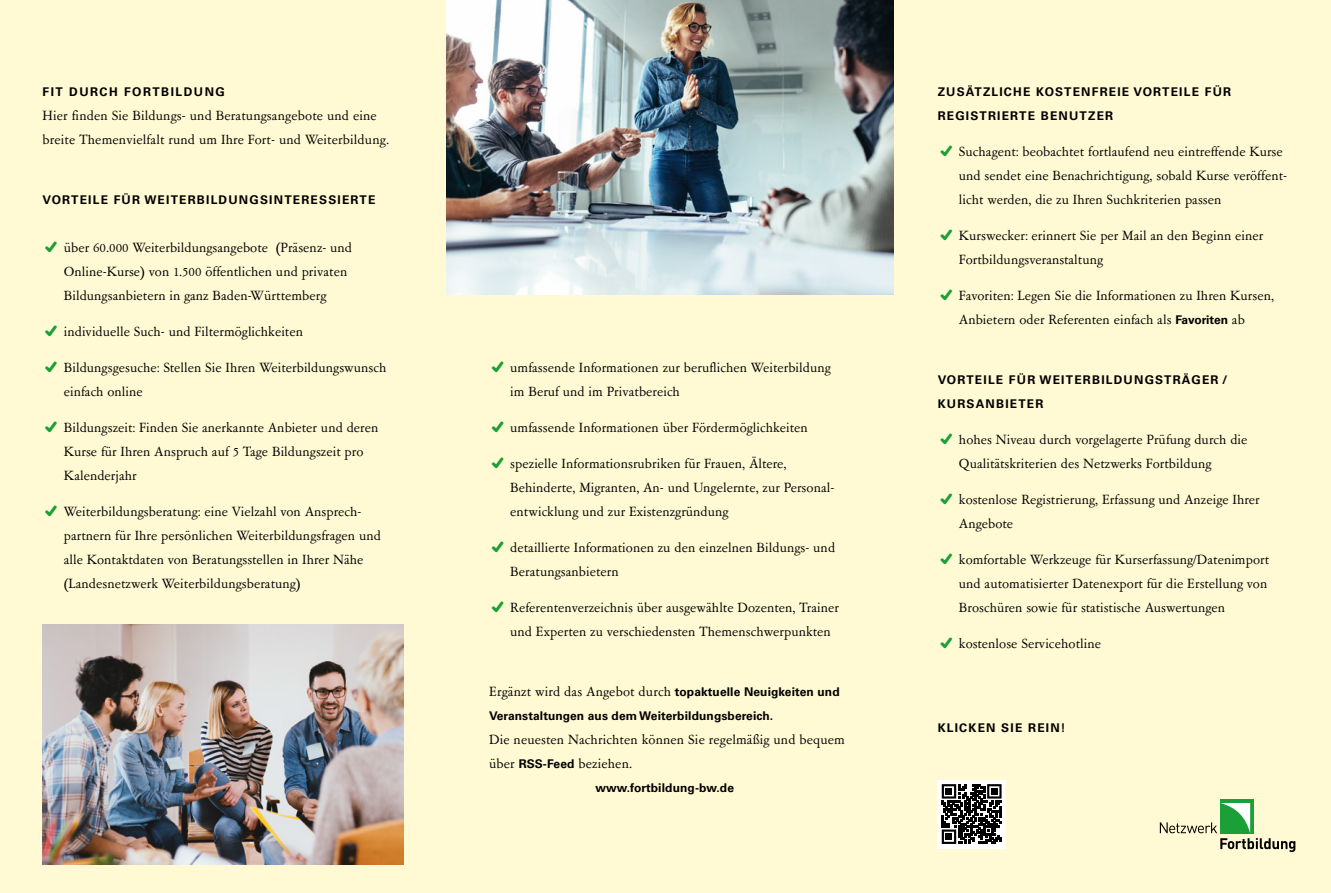
<style>
.page{position:relative;width:1331px;height:893px;background:#fff9d4}
.page>*{position:absolute;margin:0;border:0;box-sizing:border-box;transform-origin:0 0}
.P_Copy_GarSB_reg{font:15px/24px "Garamont Amst SBOP Rom";letter-spacing:.005em;color:#000}
.H2_Subheadline_innen_Univers_Bold_Versal{font:700 12px/24px "Univers LT Std";letter-spacing:.1em;color:#000}
.P_Copy_GarSB_reg-2{font:700 12px "Univers LT Std";letter-spacing:.01em;color:#000}
.H2_Subheadline_innen_Univers_Bold_Versal-2{font:700 12px "Univers LT Std";letter-spacing:.125em;color:#000}
.s1{font-family:"iconsfrlisten";color:#1ba037}
.s2{font-family:"Univers LT Std";font-weight:700;font-size:12px}
</style>
<div class="page">
<div style="left:938px;top:780px;width:68px;height:68px;background:#fff"></div>
<svg style="left:942px;top:784px;width:59px;height:60px"></svg>
<img style="left:43px;top:624px;width:361px;height:240px">
<img style="left:446px;top:0;width:447px;height:295px">
<div style="left:1220px;top:799px;width:34px;height:34px;background:#1ba037"></div>
<svg style="left:1160px;top:803px;width:135px;height:49px"></svg>
<h2 class="H2_Subheadline_innen_Univers_Bold_Versal-2" style="left:43px;top:85px;width:184px">FIT DURCH FORTBILDUNG</h2>
<p class="P_Copy_GarSB_reg" style="left:43px;top:104px;width:348px">Hier finden Sie Bildungs- und Beratungsangebote und eine breite Themenvielfalt rund um Ihre Fort- und Weiterbildung.</p>
<h2 class="H2_Subheadline_innen_Univers_Bold_Versal" style="left:43px;top:188px;width:334px">VORTEILE FÜR WEITERBILDUNGSINTERESSIERTE</h2>
<p class="P_Copy_GarSB_reg" style="left:64px;top:236px;width:290px;text-indent:-21px"><span class="s1">-</span> über 60.000 Weiterbildungsangebote (Präsenz- und<br>Online-Kurse) von 1.500 öffentlichen und privaten<br>Bildungsanbietern in ganz Baden-Württemberg</p>
<p class="P_Copy_GarSB_reg" style="left:43px;top:320px;width:262px"><span class="s1">-</span> individuelle Such- und Filtermöglichkeiten</p>
<p class="P_Copy_GarSB_reg" style="left:64px;top:356px;width:324px;text-indent:-21px"><span class="s1">-</span> Bildungsgesuche: Stellen Sie Ihren Weiterbildungswunsch einfach online</p>
<p class="P_Copy_GarSB_reg" style="left:64px;top:416px;width:316px;text-indent:-21px"><span class="s1">-</span> Bildungszeit: Finden Sie anerkannte Anbieter und deren<br>Kurse für Ihren Anspruch auf 5 Tage Bildungszeit pro<br>Kalenderjahr</p>
<p class="P_Copy_GarSB_reg" style="left:64px;top:500px;width:319px;text-indent:-21px"><span class="s1">-</span> Weiterbildungsberatung: eine Vielzahl von Ansprech&shy;partnern für Ihre persönlichen Weiterbildungsfragen und alle Kontaktdaten von Beratungsstellen in Ihrer Nähe (Landesnetzwerk Weiterbildungsberatung)</p>
<p class="P_Copy_GarSB_reg" style="left:510px;top:356px;width:322px;text-indent:-21px"><span class="s1">-</span> umfassende Informationen zur beruflichen Weiterbildung im Beruf und im Privatbereich</p>
<p class="P_Copy_GarSB_reg" style="left:489px;top:416px;width:320px"><span class="s1">-</span> umfassende Informationen über Fördermöglichkeiten</p>
<p class="P_Copy_GarSB_reg" style="left:510px;top:452px;width:324px;text-indent:-21px"><span class="s1">-</span> spezielle Informationsrubriken für Frauen, Ältere,<br>Behinderte, Migranten, An- und Ungelernte, zur Personal&shy;entwicklung und zur Existenzgründung</p>
<p class="P_Copy_GarSB_reg" style="left:510px;top:536px;width:326px;text-indent:-21px"><span class="s1">-</span> detaillierte Informationen zu den einzelnen Bildungs- und<br>Beratungsanbietern</p>
<p class="P_Copy_GarSB_reg" style="left:510px;top:596px;width:330px;text-indent:-21px"><span class="s1">-</span> Referentenverzeichnis über ausgewählte Dozenten, Trainer und Experten zu verschiedensten Themenschwerpunkten</p>
<p class="P_Copy_GarSB_reg" style="left:489px;top:680px;width:352px">Ergänzt wird das Angebot durch <span class="s2">topaktuelle Neuigkeiten und</span></p>
<p class="P_Copy_GarSB_reg-2" style="left:489px;top:709px;width:286px">Veranstaltungen aus dem Weiterbildungsbereich.</p>
<p class="P_Copy_GarSB_reg" style="left:489px;top:728px;width:357px">Die neuesten Nachrichten können Sie regelmäßig und bequem über <span class="s2">RSS-Feed</span> beziehen.</p>
<p class="P_Copy_GarSB_reg-2" style="left:595px;top:781px;width:140px">www.fortbildung-bw.de</p>
<h2 class="H2_Subheadline_innen_Univers_Bold_Versal" style="left:938px;top:80px;width:295px">ZUSÄTZLICHE KOSTENFREIE VORTEILE FÜR<br>REGISTRIERTE BENUTZER</h2>
<p class="P_Copy_GarSB_reg" style="left:959px;top:140px;width:330px;text-indent:-21px"><span class="s1">-</span> Suchagent: beobachtet fortlaufend neu eintreffende Kurse und sendet eine Benachrichtigung, sobald Kurse veröffent&shy;licht werden, die zu Ihren Suchkriterien passen</p>
<p class="P_Copy_GarSB_reg" style="left:959px;top:224px;width:306px;text-indent:-21px"><span class="s1">-</span> Kurswecker: erinnert Sie per Mail an den Beginn einer<br>Fortbildungsveranstaltung</p>
<p class="P_Copy_GarSB_reg" style="left:938px;top:284px;width:338px;text-align:center"><span class="s1">-</span> Favoriten: Legen Sie die Informationen zu Ihren Kursen,<br>Anbietern oder Referenten einfach als <span class="s2">Favoriten</span> ab</p>
<h2 class="H2_Subheadline_innen_Univers_Bold_Versal" style="left:938px;top:368px;width:291px">VORTEILE FÜR WEITERBILDUNGSTRÄGER /<br>KURSANBIETER</h2>
<p class="P_Copy_GarSB_reg" style="left:959px;top:428px;width:290px;text-indent:-21px"><span class="s1">-</span> hohes Niveau durch vorgelagerte Prüfung durch die<br>Qualitätskriterien des Netzwerks Fortbildung</p>
<p class="P_Copy_GarSB_reg" style="left:959px;top:488px;width:302px;text-indent:-21px"><span class="s1">-</span> kostenlose Registrierung, Erfassung und Anzeige Ihrer<br>Angebote</p>
<p class="P_Copy_GarSB_reg" style="left:959px;top:548px;width:312px;text-align:justify;text-indent:-21px"><span class="s1">-</span> komfortable Werkzeuge für Kurserfassung/Datenimport und automatisierter Datenexport für die Erstellung von Broschüren sowie für statistische Auswertungen</p>
<p class="P_Copy_GarSB_reg" style="left:938px;top:632px;width:165px"><span class="s1">-</span> kostenlose Servicehotline</p>
<h2 class="H2_Subheadline_innen_Univers_Bold_Versal" style="left:938px;top:716px;width:129px">KLICKEN SIE REIN!</h2>
</div>
